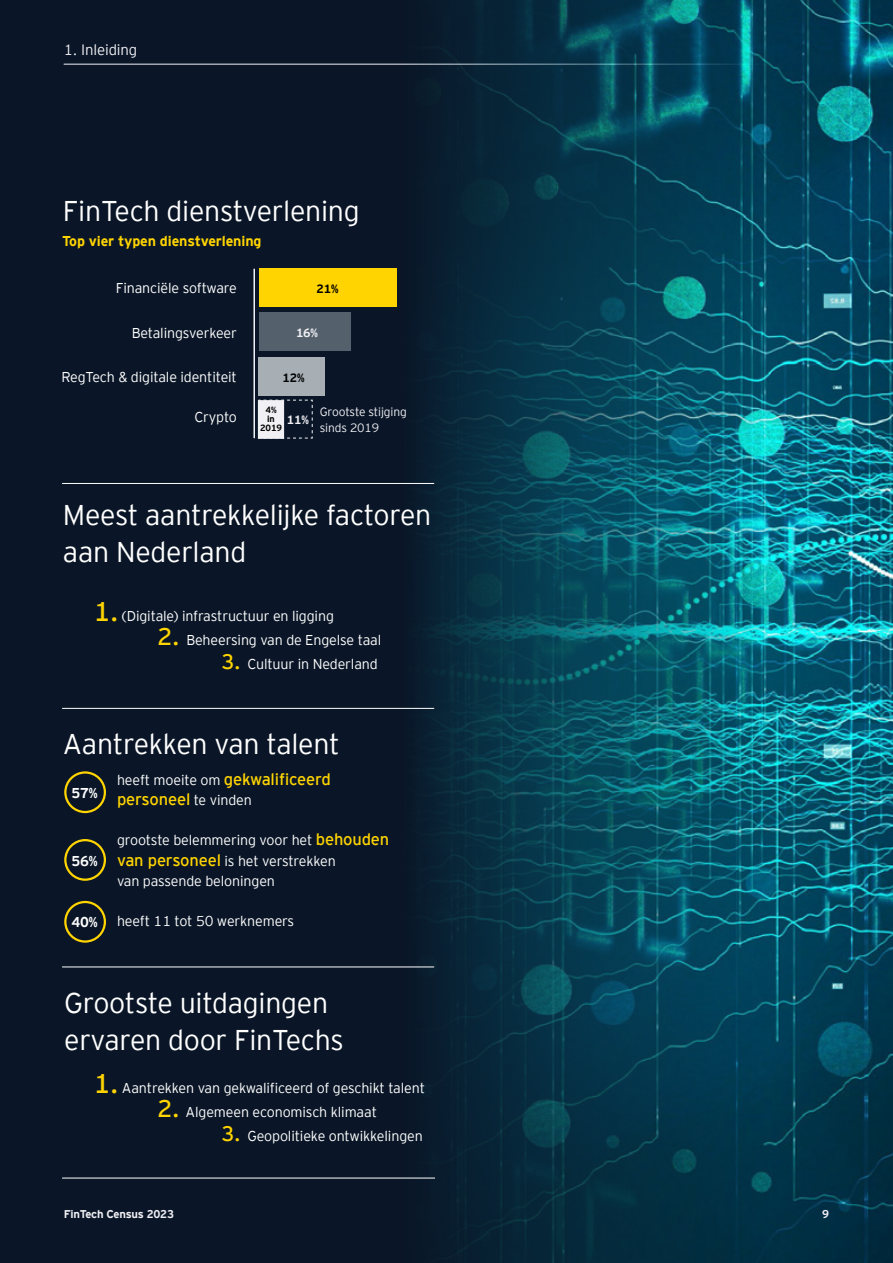
<style>
.page{position:relative;width:893px;height:1263px;background:#0a1627}
.page>*{position:absolute;margin:0;border:0;box-sizing:border-box;transform-origin:0 0}
.t1{font:300 28.5px/37px "EY Interstate";letter-spacing:-.01em;color:#fff}
.t2{font:16.5px/20.2px "EY Interstate";letter-spacing:-.01em;color:#ffd400}
.t3{font:300 15px "EY Interstate";letter-spacing:-.01em;color:#f1f0f5}
.t4{font:300 14.25px/20.2px "EY Interstate";letter-spacing:-.01em;color:#fff}
.t5{font:700 14.25px "EY Interstate";letter-spacing:-.01em;color:#ffd400}
.t6{font:700 14.25px "EY Interstate";color:#fff}
.t7{font:300 12px/15.6px "EY Interstate";letter-spacing:-.01em;color:#f1f0f5}
.t8{font:700 12px "EY Interstate";color:#f1f0f5}
.t9{font:700 12px "EY Interstate";color:#000}
.t10{font:700 11.25px "EY Interstate";letter-spacing:-.02em;color:#f1f0f5}
.t11{font:700 9px/9px "EY Interstate";letter-spacing:-.01em;color:#000;text-align:center}
.s1{font-weight:400;font-size:27px;color:#ffd400}
.s2{font-weight:400;font-size:24px;color:#ffd400}
.s3{font-weight:400;font-size:21px;color:#ffd400}
.s4{font-weight:300;font-size:14.25px;color:#fff}
.s5{font-weight:400;font-size:16.5px;color:#ffd400}
</style>
<div class="page">
<hr style="left:64px;top:64px;width:765px;height:1px;background:#f1f0f5">
<img style="left:361px;top:0;width:532px;height:1263px">
<hr style="left:62px;top:1178px;width:373px;height:1px;background:#fff">
<hr style="left:62px;top:483px;width:372px;height:1px;background:#fff">
<hr style="left:62px;top:708px;width:372px;height:1px;background:#fff">
<hr style="left:62px;top:966px;width:372px;height:1px;background:#fff">
<div style="left:64px;top:771px;width:42px;height:42px;border:2px solid #ffd400;border-radius:50%"></div>
<div style="left:64px;top:839px;width:42px;height:42px;border:2px solid #ffd400;border-radius:50%"></div>
<div style="left:259px;top:269px;width:137px;height:38px;background:#ffd400"></div>
<div style="left:259px;top:313px;width:91px;height:38px;background:#54606b"></div>
<div style="left:259px;top:357px;width:66px;height:38px;background:#a7afb5"></div>
<hr style="left:253px;top:269px;width:2px;height:169px;background:#f1f0f5">
<svg style="left:258px;top:399px;width:55px;height:40px"></svg>
<div style="left:64px;top:901px;width:42px;height:42px;border:2px solid #ffd400;border-radius:50%"></div>
<p class="t3" style="left:64px;top:39px;width:75px">1. Inleiding</p>
<h1 class="t1" style="left:63px;top:191px;width:298px">FinTech dienstverlening</h1>
<p class="t5" style="left:62px;top:231px;width:201px">Top vier typen dienstverlening</p>
<p class="t4" style="left:116px;top:277px;width:123px">Financiële software</p>
<p class="t4" style="left:132px;top:322px;width:107px">Betalingsverkeer</p>
<p class="t4" style="left:61px;top:366px;width:177px">RegTech &amp; digitale identiteit</p>
<p class="t4" style="left:194px;top:406px;width:44px">Crypto</p>
<p class="t9" style="left:316px;top:280px;width:24px">21%</p>
<p class="t8" style="left:296px;top:324px;width:24px">16%</p>
<p class="t9" style="left:283px;top:369px;width:24px">12%</p>
<p class="t11" style="left:260px;top:405px;width:24px">4%<br>in<br>2019</p>
<p class="t8" style="left:287px;top:411px;width:24px">11%</p>
<p class="t7" style="left:320px;top:404px;width:89px">Grootste stijging sinds 2019</p>
<h1 class="t1" style="left:63px;top:495px;width:370px">Meest aantrekkelijke factoren aan Nederland</h1>
<p class="t4" style="left:94px;top:605px;width:242px"><span class="s1">1.</span> (Digitale) infrastructuur en ligging</p>
<p class="t4" style="left:158px;top:629px;width:225px"><span class="s2">2.</span> Beheersing van de Engelse taal</p>
<p class="t4" style="left:221px;top:653px;width:158px"><span class="s3">3.</span> Cultuur in Nederland</p>
<h1 class="t1" style="left:63px;top:724px;width:278px">Aantrekken van talent</h1>
<p class="t2" style="left:117px;top:768px;width:215px"><span class="s4">heeft moeite om</span> gekwalificeerd personeel <span class="s4">te vinden</span></p>
<p class="t4" style="left:117px;top:829px;width:274px">grootste belemmering voor het <span class="s5">behouden van personeel</span> is het verstrekken<br>van passende beloningen</p>
<p class="t4" style="left:117px;top:910px;width:179px">heeft 11 tot 50 werknemers</p>
<p class="t6" style="left:71px;top:783px;width:28px">57%</p>
<p class="t6" style="left:71px;top:850px;width:28px">56%</p>
<p class="t6" style="left:71px;top:912px;width:28px">40%</p>
<h1 class="t1" style="left:64px;top:982px;width:281px">Grootste uitdagingen ervaren door FinTechs</h1>
<p class="t4" style="left:94px;top:1077px;width:333px"><span class="s1">1.</span> Aantrekken van gekwalificeerd of geschikt talent</p>
<p class="t4" style="left:158px;top:1101px;width:221px"><span class="s2">2.</span> Algemeen economisch klimaat</p>
<p class="t4" style="left:221px;top:1125px;width:203px"><span class="s3">3.</span> Geopolitieke ontwikkelingen</p>
<p class="t10" style="left:64px;top:1206px;width:112px">FinTech Census 2023</p>
<p class="t10" style="left:822px;top:1206px;width:8px">9</p>
</div>
